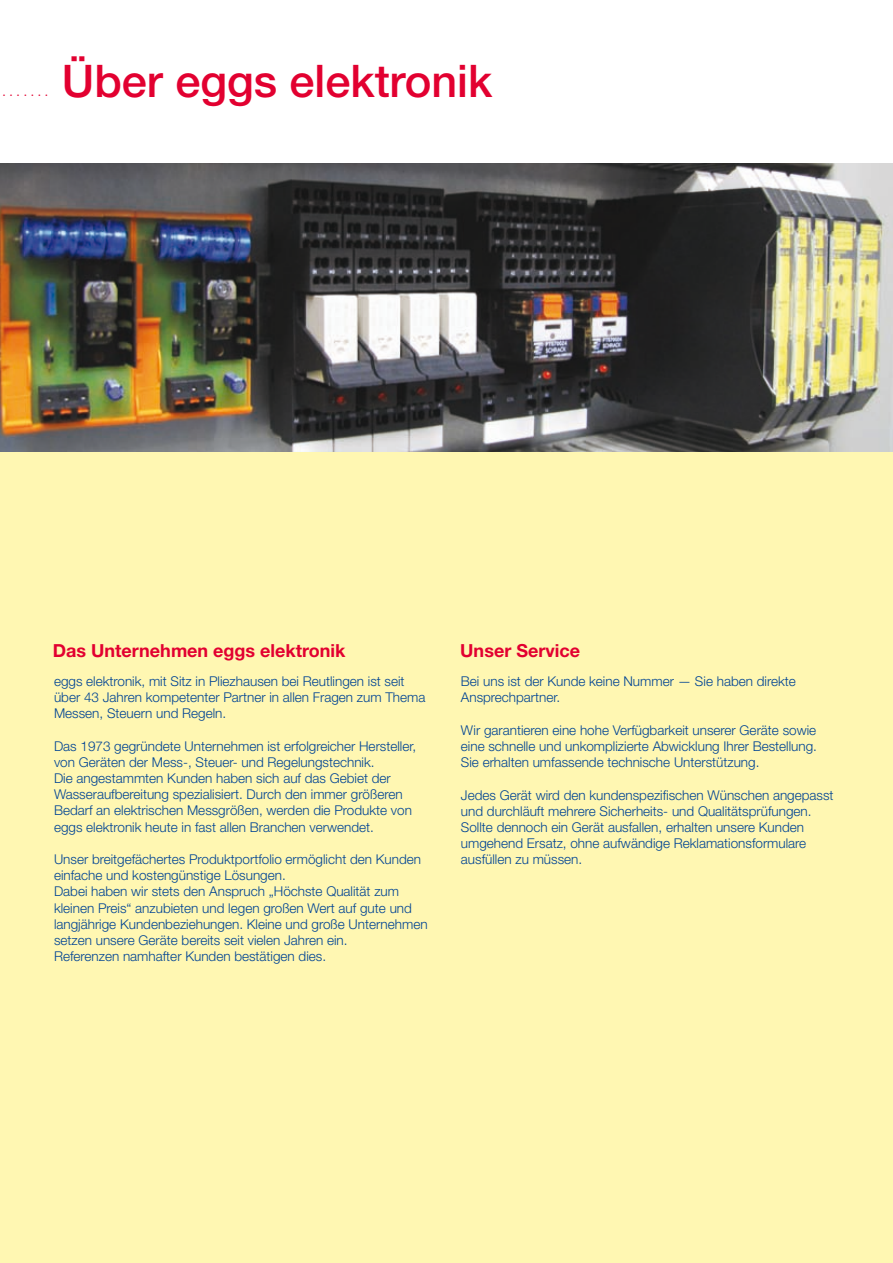
<style>
.page{position:relative;width:893px;height:1263px;background:#fff}
.page>*{position:absolute;margin:0;border:0;box-sizing:border-box;transform-origin:0 0}
.t1{font:500 45px "Helvetica Neue";color:#e20030}
.t2{font:700 18px "Helvetica Neue";color:#e20030}
.t3{font:300 13.5px/16.2px "Helvetica Neue";color:#004494}
.t4{font:12.15px "Helvetica Neue";color:#e20030}
</style>
<div class="page">
<div style="left:0;top:426px;width:893px;height:837px;background:#fff7b2"></div>
<img style="left:0;top:164px;width:893px;height:287px">
<p class="t4" style="left:3px;top:88px;width:47px">· · · · · · ·</p>
<h1 class="t1" style="left:62px;top:54px;width:432px">Über eggs elektronik</h1>
<h2 class="t2" style="left:53px;top:639px;width:294px">Das Unternehmen eggs elektronik</h2>
<p class="t3" style="left:54px;top:672px;width:373px">eggs elektronik, mit Sitz in Pliezhausen bei Reutlingen ist seit über 43 Jahren kompetenter Partner in allen Fragen zum Thema<br>Messen, Steuern und Regeln.</p>
<p class="t3" style="left:54px;top:737px;width:364px">Das 1973 gegründete Unternehmen ist erfolgreicher Hersteller, von Geräten der Mess-, Steuer- und Regelungstechnik.<br>Die angestammten Kunden haben sich auf das Gebiet der Wasseraufbereitung spezialisiert. Durch den immer größeren Bedarf an elektrischen Messgrößen, werden die Produkte von eggs elektronik heute in fast allen Branchen verwendet.</p>
<p class="t3" style="left:54px;top:851px;width:375px">Unser breitgefächertes Produktportfolio ermöglicht den Kunden einfache und kostengünstige Lösungen.<br>Dabei haben wir stets den Anspruch „Höchste Qualität zum kleinen Preis“ anzubieten und legen großen Wert auf gute und langjährige Kundenbeziehungen. Kleine und große Unternehmen setzen unsere Geräte bereits seit vielen Jahren ein.<br>Referenzen namhafter Kunden bestätigen dies.</p>
<h2 class="t2" style="left:460px;top:639px;width:121px">Unser Service</h2>
<p class="t3" style="left:461px;top:673px;width:336px">Bei uns ist der Kunde keine Nummer — Sie haben direkte<br>Ansprechpartner.</p>
<p class="t3" style="left:461px;top:721px;width:358px;text-align:justify">Wir garantieren eine hohe Verfügbarkeit unserer Geräte sowie eine schnelle und unkomplizierte Abwicklung Ihrer Bestellung.<br>Sie erhalten umfassende technische Unterstützung.</p>
<p class="t3" style="left:461px;top:786px;width:374px">Jedes Gerät wird den kundenspezifischen Wünschen angepasst und durchläuft mehrere Sicherheits- und Qualitätsprüfungen.<br>Sollte dennoch ein Gerät ausfallen, erhalten unsere Kunden umgehend Ersatz, ohne aufwändige Reklamationsformulare ausfüllen zu müssen.</p>
</div>
